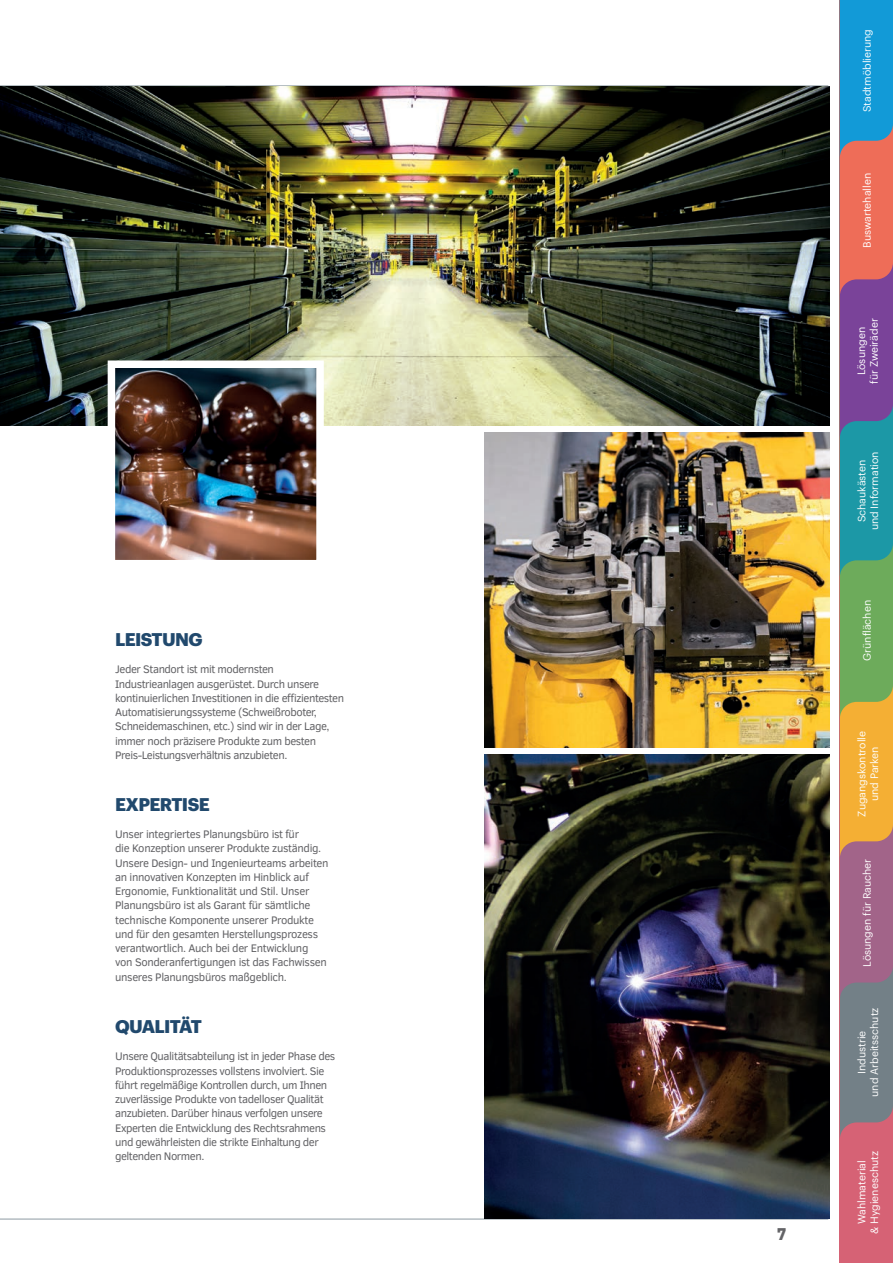
<style>
.page{position:relative;width:893px;height:1263px;background:#fff}
.page>*{position:absolute;margin:0;border:0;box-sizing:border-box;transform-origin:0 0}
.t1{font:700 18px "Graphik";letter-spacing:-.035em;color:#21496d}
.t2{font:900 16.5px "DIN Pro";color:#636366}
.t3{font:11.25px/14.2px "Clear Sans";letter-spacing:-.04em;color:#636366}
.t4{font:10.5px/12.6px "Graphik";color:#fff;text-align:center}
</style>
<div class="page">
<hr style="left:0;top:85px;width:828px;height:2px;background:#b3bcc1">
<hr style="left:0;top:1218px;width:828px;height:2px;background:#b3bcc1">
<img style="left:0;top:87px;width:829px;height:338px">
<img style="left:485px;top:432px;width:344px;height:315px">
<img style="left:485px;top:754px;width:344px;height:464px">
<img style="left:104px;top:357px;width:224px;height:203px">
<div style="left:840px;top:0;width:53px;height:1263px;background:#d66275"></div>
<svg style="left:840px;top:999px;width:53px;height:138px;background:#7d7c85"></svg>
<svg style="left:840px;top:858px;width:53px;height:141px;background:#9c6788"></svg>
<svg style="left:840px;top:719px;width:53px;height:139px;background:#eaa53e"></svg>
<svg style="left:840px;top:0;width:53px;height:719px;background:#6a838c"></svg>
<h1 class="t1" style="left:115px;top:626px;width:89px">LEISTUNG</h1>
<p class="t3" style="left:115px;top:662px;width:230px">Jeder Standort ist mit modernsten Industrieanlagen ausgerüstet. Durch unsere kontinuierlichen Investitionen in die effizientesten Automatisierungssysteme (Schweißroboter, Schneidemaschinen, etc.) sind wir in der Lage, immer noch präzisere Produkte zum besten Preis-Leistungsverhältnis anzubieten.</p>
<h1 class="t1" style="left:115px;top:790px;width:96px">EXPERTISE</h1>
<p class="t3" style="left:115px;top:827px;width:215px">Unser integriertes Planungsbüro ist für<br>die Konzeption unserer Produkte zuständig.<br>Unsere Design- und Ingenieurteams arbeiten an innovativen Konzepten im Hinblick auf Ergonomie, Funktionalität und Stil. Unser Planungsbüro ist als Garant für sämtliche technische Komponente unserer Produkte und für den gesamten Herstellungsprozess verantwortlich. Auch bei der Entwicklung von Sonderanfertigungen ist das Fachwissen unseres Planungsbüros maßgeblich.</p>
<h1 class="t1" style="left:115px;top:1013px;width:88px">QUALITÄT</h1>
<p class="t3" style="left:115px;top:1049px;width:222px">Unsere Qualitätsabteilung ist in jeder Phase des Produktionsprozesses vollstens involviert. Sie führt regelmäßige Kontrollen durch, um Ihnen zuverlässige Produkte von tadelloser Qualität anzubieten. Darüber hinaus verfolgen unsere Experten die Entwicklung des Rechtsrahmens und gewährleisten die strikte Einhaltung der geltenden Normen.</p>
<h2 class="t2" style="left:777px;top:1222px;width:11px">7</h2>
<p class="t4" style="left:860px;top:112px;width:85px;rotate:-90deg">Stadtmöblierung</p>
<p class="t4" style="left:860px;top:248px;width:76px;rotate:-90deg">Buswartehallen</p>
<p class="t4" style="left:854px;top:384px;width:67px;rotate:-90deg">Lösungen<br>für Zweiräder</p>
<p class="t4" style="left:854px;top:530px;width:80px;rotate:-90deg">Schaukästen und Information</p>
<p class="t4" style="left:860px;top:661px;width:62px;rotate:-90deg">Grünflächen</p>
<p class="t4" style="left:854px;top:817px;width:87px;rotate:-90deg">Zugangskontrolle und Parken</p>
<p class="t4" style="left:860px;top:967px;width:110px;rotate:-90deg">Lösungen für Raucher</p>
<p class="t4" style="left:854px;top:1097px;width:91px;rotate:-90deg">Industrie<br>und Arbeitsschutz</p>
<p class="t4" style="left:854px;top:1234px;width:85px;rotate:-90deg">Wahlmaterial<br>&amp; Hygieneschutz</p>
</div>
